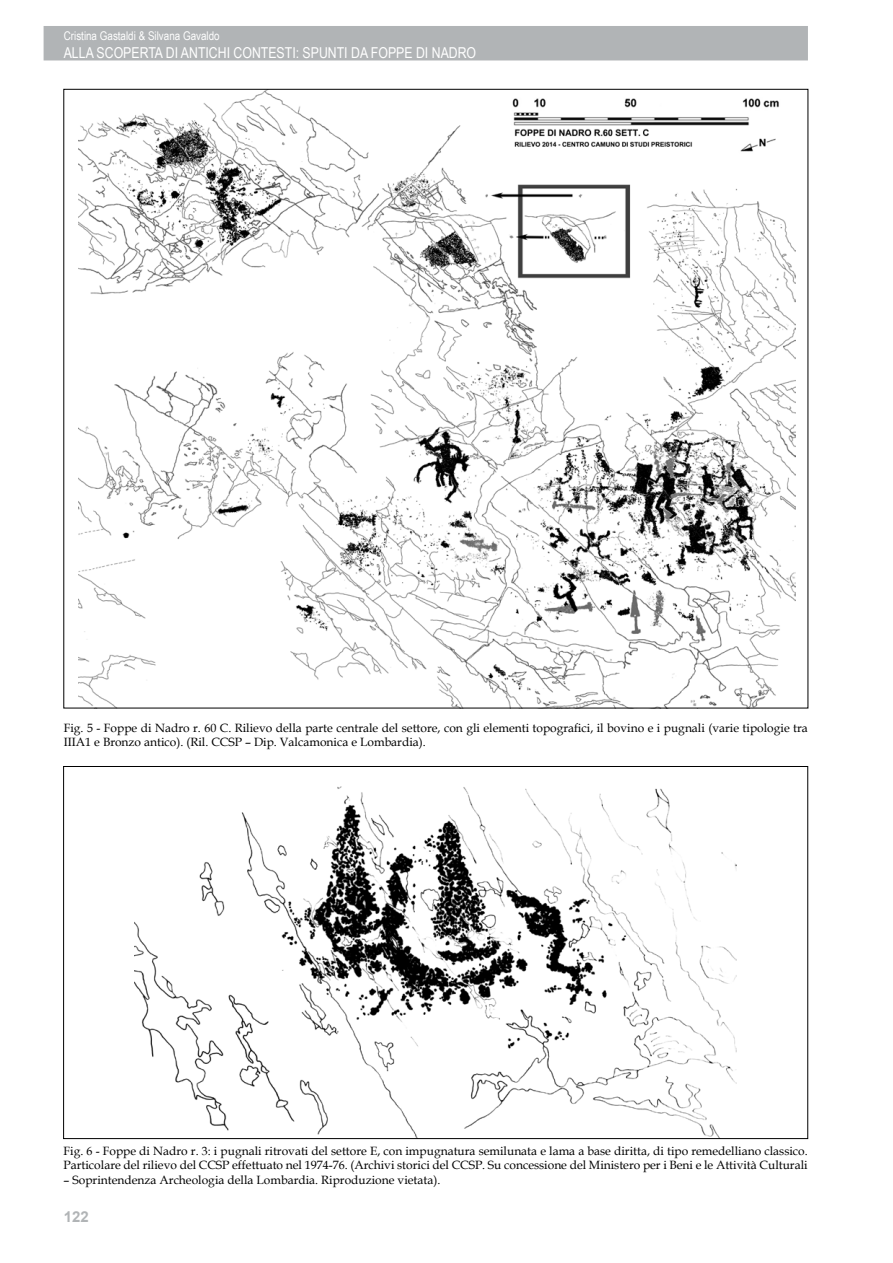
<style>
.page{position:relative;width:893px;height:1263px;background:#fff}
.page>*{position:absolute;margin:0;border:0;box-sizing:border-box;transform-origin:0 0}
.t1{font:15px "Arial Narrow";color:#fff}
.t2{font:700 15px "Arial";color:#b1b4b6}
.t3{font:12px/14.4px "Book Antiqua";color:#000}
.t4{font:12px "Arial Narrow";color:#fff}
</style>
<div class="page">
<div style="left:44px;top:26px;width:764px;height:34px;background:#b1b4b6"></div>
<img style="left:79px;top:91px;width:716px;height:615px">
<img style="left:135px;top:786px;width:602px;height:351px">
<p class="t4" style="left:64px;top:27px;width:157px">CRISTINA GASTALDI &amp; SILVANA GAVALDO</p>
<p class="t1" style="left:64px;top:41px;width:414px">ALLA SCOPERTA DI ANTICHI CONTESTI: SPUNTI DA FOPPE DI NADRO</p>
<p class="t3" style="left:64px;top:720px;width:746px">Fig. 5 - Foppe di Nadro r. 60 C. Rilievo della parte centrale del settore, con gli elementi topografici, il bovino e i pugnali (varie tipologie tra<br>IIIA1 e Bronzo antico). (Ril. CCSP – Dip. Valcamonica e Lombardia).</p>
<p class="t3" style="left:64px;top:1143px;width:746px">Fig. 6 - Foppe di Nadro r. 3: i pugnali ritrovati del settore E, con impugnatura semilunata e lama a base diritta, di tipo remedelliano classico.<br>Particolare del rilievo del CCSP effettuato nel 1974-76. (Archivi storici del CCSP. Su concessione del Ministero per i Beni e le Attività Culturali</p>
<p class="t3" style="left:64px;top:1172px;width:378px">– Soprintendenza Archeologia della Lombardia. Riproduzione vietata).</p>
<p class="t2" style="left:64px;top:1207px;width:27px">122</p>
</div>
